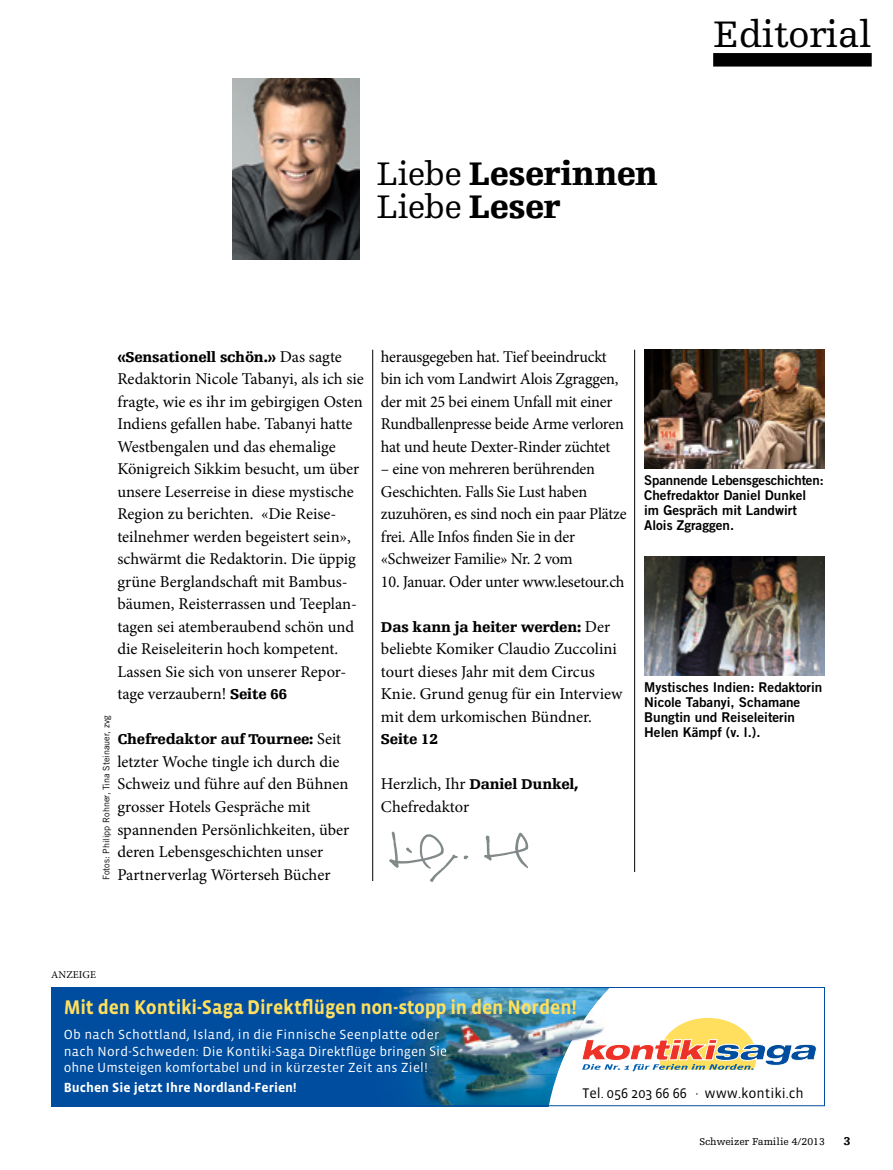
<style>
.page{position:relative;width:893px;height:1170px;background:#fff}
.page>*{position:absolute;margin:0;border:0;box-sizing:border-box;transform-origin:0 0}
.ALLGEMEIN_Rubriktite{font:39px "Egyptienne FLT Std";letter-spacing:-.02em;color:#000}
.EDITORIAL_10_Headlin{font:900 34.5px/33px "Egyptienne FLT Std";letter-spacing:-.01em;color:#000}
.t1{font:700 20.25px "Vista Sans";letter-spacing:-.005em;color:#ffdf5d;scale:.95 1}
.EDITORIAL_20_Text_x0{font:16.5px/22.5px "Minion Pro";letter-spacing:-.005em;color:#000}
.EDITORIAL_20_Text_x0-2{font:900 15px "Egyptienne FLT Std";letter-spacing:-.015em;color:#000}
.t2{font:14.25px "Vista Sans Book OV IXOOBA";color:#000}
._300_Legende_9pt_x11{font:13.5px/15px "Trade Gothic LT Std Bd 2";color:#000}
.t3{font:13.5px/16.5px "Vista Sans Book OV IXOOBA";letter-spacing:.02em;color:#fff}
.t4{font:13.5px "Vista Sans Bold OV OXOOBA";color:#fff}
.PAGINA_10_Zahl{font:900 12px "Egyptienne FLT Std";color:#000}
.PAGINA_11_Text{font:10.5px "Egyptienne FLT Std";color:#000}
.INSERAT_Anzeige_x13{font:10.5px "Minion Pro";letter-spacing:.01em;color:#000}
._800_Fotobyline_x12{font:9px "Trade Gothic LT Std";color:#000}
.s1{font-weight:400}
.s2{font-family:"Minion Pro";font-weight:400;font-size:16.5px}
.s3{font-family:"Egyptienne FLT Std";font-weight:900;font-size:15px}
.s4{font-family:"Vista Sans"}
</style>
<div class="page">
<img style="left:389px;top:831px;width:140px;height:51px">
<img style="left:233px;top:79px;width:127px;height:180px">
<img style="left:644px;top:350px;width:181px;height:118px">
<img style="left:644px;top:557px;width:181px;height:118px">
<hr style="left:634px;top:350px;width:1px;height:522px;background:#000">
<hr style="left:372px;top:350px;width:1px;height:531px;background:#000">
<div style="left:51px;top:986px;width:774px;height:120px;background:#004d9f"></div>
<img style="left:398px;top:988px;width:146px;height:38px">
<img style="left:403px;top:1026px;width:45px;height:78px">
<img style="left:448px;top:1074px;width:96px;height:30px">
<img style="left:398px;top:1029px;width:31px;height:12px">
<img style="left:400px;top:1045px;width:29px;height:13px">
<div style="left:51px;top:986px;width:774px;height:120px;border:1px solid #004d9f"></div>
<img style="left:429px;top:999px;width:115px;height:75px">
<svg style="left:429px;top:1029px;width:10px;height:12px"></svg>
<img style="left:429px;top:1045px;width:18px;height:13px">
<svg style="left:544px;top:986px;width:281px;height:120px;background:#dee0de"></svg>
<div style="left:713px;top:53px;width:159px;height:14px;background:#000"></div>
<p class="EDITORIAL_10_Headlin" style="left:376px;top:158px;width:283px"><span class="s1">Liebe</span> Leserinnen<br><span class="s1">Liebe</span> Leser</p>
<p class="ALLGEMEIN_Rubriktite" style="left:713px;top:13px;width:160px">Editorial</p>
<p class="EDITORIAL_20_Text_x0-2" style="left:117px;top:348px;width:226px">«Sensationell schön.» <span class="s2">Das sagte</span></p>
<p class="EDITORIAL_20_Text_x0" style="left:117px;top:368px;width:248px">Redaktorin Nicole Tabanyi, als ich sie fragte, wie es ihr im gebirgigen Osten Indiens gefallen habe. Tabanyi hatte Westbengalen und das ehemalige Königreich Sikkim besucht, um über unsere Leserreise in diese mystische Region zu berichten. «Die Reise&shy;teilnehmer werden begeistert sein», schwärmt die Redaktorin. Die üppig grüne Berglandschaft mit Bambus&shy;bäumen, Reisterrassen und Teeplan&shy;tagen sei atemberaubend schön und die Reiseleiterin hoch kompetent.<br>Lassen Sie sich von unserer Repor&shy;tage verzaubern! <span class="s3">Seite 66</span></p>
<p class="EDITORIAL_20_Text_x0-2" style="left:117px;top:731px;width:225px">Chefredaktor auf Tournee: <span class="s2">Seit</span></p>
<p class="EDITORIAL_20_Text_x0" style="left:117px;top:750px;width:234px">letzter Woche tingle ich durch die<br>Schweiz und führe auf den Bühnen grosser Hotels Gespräche mit spannenden Persönlichkeiten, über deren Lebensgeschichten unser<br>Partnerverlag Wörterseh Bücher</p>
<p class="_800_Fotobyline_x12" style="left:101px;top:880px;width:166px;rotate:-90deg">Fotos: Philipp Rohner, Tina Steinauer, zvg</p>
<p class="EDITORIAL_20_Text_x0" style="left:381px;top:345px;width:245px">herausgegeben hat. Tief beeindruckt bin ich vom Landwirt Alois Zgraggen, der mit 25 bei einem Unfall mit einer Rundballenpresse beide Arme verloren hat und heute Dexter-Rinder züchtet</p>
<p class="EDITORIAL_20_Text_x0" style="left:381px;top:458px;width:247px">– eine von mehreren berührenden Geschichten. Falls Sie Lust haben zuzuhören, es sind noch ein paar Plätze frei. Alle Infos finden Sie in der «Schweizer Familie» Nr. 2 vom</p>
<p class="EDITORIAL_20_Text_x0" style="left:381px;top:570px;width:245px">10. Januar. Oder unter www.lesetour.ch</p>
<p class="EDITORIAL_20_Text_x0-2" style="left:381px;top:618px;width:231px">Das kann ja heiter werden: <span class="s2">Der</span></p>
<p class="EDITORIAL_20_Text_x0" style="left:381px;top:638px;width:243px">beliebte Komiker Claudio Zuccolini tourt dieses Jahr mit dem Circus Knie. Grund genug für ein Interview mit dem urkomischen Bündner.</p>
<p class="EDITORIAL_20_Text_x0-2" style="left:381px;top:731px;width:58px">Seite 12</p>
<p class="EDITORIAL_20_Text_x0-2" style="left:381px;top:776px;width:199px"><span class="s2">Herzlich, Ihr</span> Daniel Dunkel,</p>
<p class="EDITORIAL_20_Text_x0" style="left:381px;top:795px;width:90px">Chefredaktor</p>
<p class="_300_Legende_9pt_x11" style="left:644px;top:472px;width:181px">Spannende Lebensgeschichten:<br>Chefredaktor Daniel Dunkel im Gespräch mit Landwirt<br>Alois Zgraggen.</p>
<p class="_300_Legende_9pt_x11" style="left:644px;top:679px;width:180px">Mystisches Indien: Redaktorin<br>Nicole Tabanyi, Schamane<br>Bungtin und Reiseleiterin<br>Helen Kämpf (v. l.).</p>
<p class="INSERAT_Anzeige_x13" style="left:51px;top:967px;width:46px">ANZEIGE</p>
<p class="t1" style="left:64px;top:997px;width:541px">Mit den Kontiki-Saga Direktflügen non-stopp in den Norden!</p>
<p class="t3" style="left:64px;top:1026px;width:385px">Ob nach Schottland, Island, in die Finnische Seenplatte oder nach Nord-Schweden: Die Kontiki-Saga <span class="s4">Direktflüge bringen Sie </span>ohne Umsteigen komfortabel <span class="s4">und in kürzester Zeit ans Ziel!</span></p>
<p class="t4" style="left:64px;top:1080px;width:234px">Buchen Sie jetzt Ihre Nordland-Ferien!</p>
<p class="t2" style="left:583px;top:1085px;width:223px">Tel. 056 203 66 66 · www.kontiki.ch</p>
<p class="PAGINA_11_Text" style="left:699px;top:1135px;width:127px">Schweizer Familie 4/2013</p>
<p class="PAGINA_10_Zahl" style="left:844px;top:1133px;width:8px">3</p>
</div>
